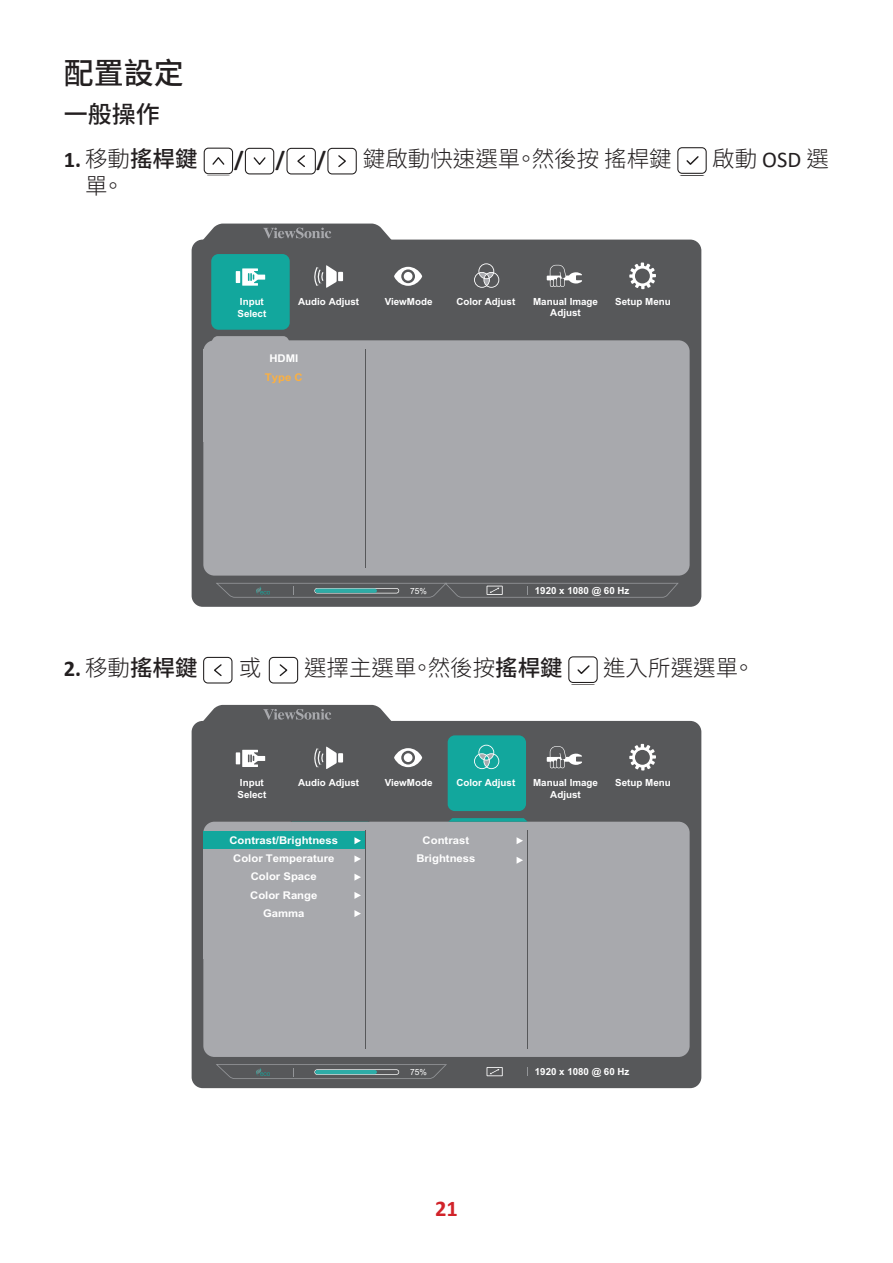
<style>
.page{position:relative;width:893px;height:1263px;background:#fff}
.page>*{position:absolute;margin:0;border:0;box-sizing:border-box;transform-origin:0 0}
.t1{font:500 30px "Noto Sans TC";color:#231f20}
.t2{font:500 24px "Noto Sans TC";color:#231f20}
.t3{font:300 22.5px "Noto Sans TC";color:#231f20}
.t4{font:500 22.5px "Noto Sans TC";color:#231f20}
.t5{font:700 22.5px "Calibri";color:#231f20}
.t6{font:700 22.5px "Calibri";color:#d1232a}
.t7{font:700 10.65px/18.3px "Arial";color:#fff;text-align:center;scale:1.06 1}
.t8{font:700 10.65px "Arial";color:#fbb041;scale:1.06 1}
.t9{font:700 9.75px/11.7px "Arial";color:#fff}
.t10{font:8.4px "Arial";color:#fff}
.s1{font-family:"Calibri";font-weight:700}
.s2{font-weight:300}
.s3{font-family:"Calibri";font-weight:400}
.s4{font-weight:500}
</style>
<div class="page">
<div style="left:204px;top:148px;width:29px;height:26px;border:1px solid #211e1e;border-radius:4px"></div>
<svg style="left:212px;top:157px;width:13px;height:8px"></svg>
<div style="left:245px;top:148px;width:29px;height:26px;border:1px solid #211e1e;border-radius:4px"></div>
<svg style="left:253px;top:157px;width:13px;height:8px"></svg>
<div style="left:286px;top:148px;width:30px;height:26px;border:1px solid #211e1e;border-radius:4px"></div>
<svg style="left:297px;top:155px;width:8px;height:12px"></svg>
<div style="left:327px;top:148px;width:30px;height:26px;border:1px solid #211e1e;border-radius:4px"></div>
<svg style="left:338px;top:155px;width:8px;height:12px"></svg>
<svg style="left:679px;top:175px;width:26px;height:1px"></svg>
<div style="left:677px;top:147px;width:30px;height:27px;border:1px solid #211e1e;border-radius:4px"></div>
<svg style="left:686px;top:156px;width:13px;height:9px"></svg>
<div style="left:192px;top:240px;width:509px;height:367px;background:#57585a;border-radius:11px"></div>
<svg style="left:212px;top:336px;width:77px;height:4px"></svg>
<div style="left:203px;top:340px;width:487px;height:236px;background:#a8a9ad;border-radius:11px"></div>
<div style="left:211px;top:254px;width:79px;height:76px;background:#12a79d;border-radius:7px"></div>
<hr style="left:365px;top:349px;width:1px;height:218px;background:#57585a">
<svg style="left:216px;top:583px;width:463px;height:15px"></svg>
<svg style="left:198px;top:224px;width:198px;height:17px"></svg>
<svg style="left:629px;top:263px;width:27px;height:26px"></svg>
<svg style="left:394px;top:267px;width:28px;height:19px"></svg>
<div style="left:404px;top:272px;width:8px;height:9px;background:#fff;border-radius:50%"></div>
<svg style="left:547px;top:265px;width:35px;height:22px"></svg>
<hr style="left:236px;top:271px;width:4px;height:12px;background:#fff">
<svg style="left:242px;top:268px;width:23px;height:18px"></svg>
<div style="left:338px;top:272px;width:5px;height:9px;background:#fff"></div>
<svg style="left:314px;top:265px;width:23px;height:23px"></svg>
<svg style="left:474px;top:263px;width:25px;height:25px"></svg>
<div style="left:203px;top:657px;width:29px;height:26px;border:1px solid #211e1e;border-radius:4px"></div>
<svg style="left:214px;top:664px;width:8px;height:12px"></svg>
<div style="left:269px;top:657px;width:29px;height:26px;border:1px solid #211e1e;border-radius:4px"></div>
<svg style="left:279px;top:664px;width:9px;height:13px"></svg>
<svg style="left:571px;top:684px;width:24px;height:1px"></svg>
<div style="left:568px;top:656px;width:30px;height:27px;border:1px solid #211e1e;border-radius:4px"></div>
<svg style="left:577px;top:665px;width:13px;height:9px"></svg>
<div style="left:192px;top:721px;width:509px;height:367px;background:#57585a;border-radius:11px"></div>
<div style="left:203px;top:822px;width:487px;height:235px;background:#a8a9ad;border-radius:11px"></div>
<div style="left:448px;top:735px;width:78px;height:76px;background:#12a79d;border-radius:7px"></div>
<svg style="left:354px;top:910px;width:7px;height:7px"></svg>
<svg style="left:354px;top:892px;width:7px;height:7px"></svg>
<div style="left:203px;top:832px;width:162px;height:18px;background:#12a79d"></div>
<svg style="left:354px;top:837px;width:7px;height:7px"></svg>
<svg style="left:517px;top:837px;width:6px;height:7px"></svg>
<hr style="left:527px;top:830px;width:1px;height:219px;background:#57585a">
<hr style="left:365px;top:830px;width:1px;height:219px;background:#57585a">
<svg style="left:487px;top:1067px;width:16px;height:9px"></svg>
<svg style="left:216px;top:1064px;width:231px;height:15px"></svg>
<svg style="left:198px;top:705px;width:198px;height:17px"></svg>
<svg style="left:290px;top:821px;width:80px;height:1px"></svg>
<svg style="left:448px;top:818px;width:80px;height:4px"></svg>
<svg style="left:517px;top:857px;width:6px;height:7px"></svg>
<svg style="left:629px;top:744px;width:27px;height:26px"></svg>
<svg style="left:394px;top:748px;width:28px;height:19px"></svg>
<div style="left:404px;top:753px;width:8px;height:9px;background:#fff;border-radius:50%"></div>
<svg style="left:547px;top:746px;width:35px;height:22px"></svg>
<hr style="left:236px;top:752px;width:4px;height:12px;background:#fff">
<svg style="left:242px;top:750px;width:23px;height:17px"></svg>
<div style="left:338px;top:753px;width:5px;height:9px;background:#fff"></div>
<svg style="left:314px;top:746px;width:23px;height:23px"></svg>
<svg style="left:474px;top:745px;width:25px;height:24px"></svg>
<svg style="left:354px;top:874px;width:7px;height:7px"></svg>
<svg style="left:354px;top:855px;width:7px;height:7px"></svg>
<h1 class="t1" style="left:64px;top:56px;width:121px">配置設定</h1>
<h2 class="t2" style="left:64px;top:101px;width:97px">一般操作</h2>
<h3 class="t4" style="left:64px;top:146px;width:135px"><span class="s1">1.</span> <span class="s2">移動</span>搖桿鍵</h3>
<h3 class="t5" style="left:234px;top:143px;width:11px">/</h3>
<h3 class="t5" style="left:275px;top:143px;width:11px">/</h3>
<h3 class="t5" style="left:317px;top:143px;width:11px">/</h3>
<h3 class="t3" style="left:363px;top:146px;width:310px">鍵啟動快速選單。然後按搖桿鍵</h3>
<h3 class="t3" style="left:712px;top:146px;width:118px">啟動 <span class="s3">OSD</span> 選</h3>
<h3 class="t3" style="left:85px;top:173px;width:41px">單。</h3>
<p class="t9" style="left:237px;top:296px;width:30px">Input<br>Select</p>
<p class="t9" style="left:298px;top:296px;width:63px">Audio Adjust</p>
<p class="t7" style="left:269px;top:350px;width:29px">HDMI</p>
<p class="t8" style="left:265px;top:369px;width:37px">Type C</p>
<p class="t9" style="left:385px;top:296px;width:49px">ViewMode</p>
<p class="t9" style="left:456px;top:296px;width:60px">Color Adjust</p>
<p class="t9" style="left:533px;top:295px;width:66px">Manual Image</p>
<p class="t9" style="left:615px;top:296px;width:57px">Setup Menu</p>
<p class="t9" style="left:550px;top:307px;width:32px">Adjust</p>
<p class="t10" style="left:410px;top:585px;width:18px">75%</p>
<p class="t9" style="left:535px;top:584px;width:96px">1920 x 1080 @ 60 Hz</p>
<h3 class="t4" style="left:64px;top:655px;width:135px"><span class="s1">2.</span> <span class="s2">移動</span>搖桿鍵</h3>
<h3 class="t3" style="left:239px;top:655px;width:24px">或</h3>
<h3 class="t3" style="left:304px;top:655px;width:260px">選擇主選單。然後按<span class="s4">搖桿鍵</span></h3>
<h3 class="t3" style="left:603px;top:655px;width:153px">進入所選選單。</h3>
<p class="t9" style="left:385px;top:777px;width:49px">ViewMode</p>
<p class="t9" style="left:456px;top:777px;width:60px">Color Adjust</p>
<p class="t9" style="left:533px;top:777px;width:66px">Manual Image</p>
<p class="t9" style="left:615px;top:777px;width:57px">Setup Menu</p>
<p class="t9" style="left:550px;top:788px;width:32px">Adjust</p>
<p class="t9" style="left:237px;top:777px;width:30px">Input<br>Select</p>
<p class="t9" style="left:298px;top:777px;width:63px">Audio Adjust</p>
<p class="t7" style="left:229px;top:831px;width:104px">Contrast/Brightness<br>Color Temperature<br>Color Space<br>Color Range<br>Gamma</p>
<p class="t7" style="left:416px;top:831px;width:57px">Contrast<br>Brightness</p>
<p class="t10" style="left:410px;top:1066px;width:18px">75%</p>
<p class="t9" style="left:535px;top:1066px;width:96px">1920 x 1080 @ 60 Hz</p>
<h3 class="t6" style="left:435px;top:1193px;width:24px">21</h3>
</div>
